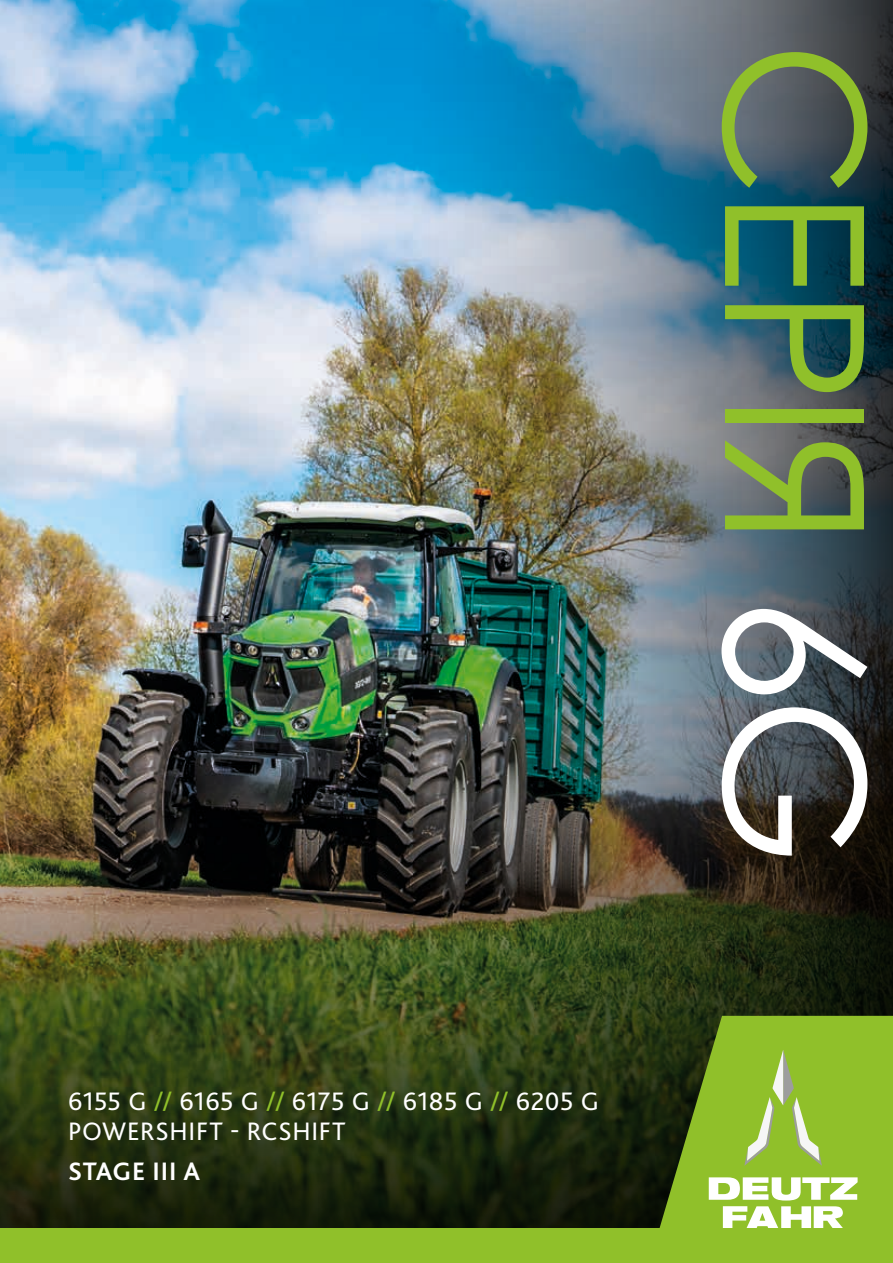
<style>
.page{position:relative;width:893px;height:1263px;background:#fff}
.page>*{position:absolute;margin:0;border:0;box-sizing:border-box;transform-origin:0 0}
.t1{font:193.5px "Century Gothic Pro Cyr";letter-spacing:-.035em;color:#90c02a}
.t2{font:26.4px/30px "Bliss Pro";letter-spacing:.02em;color:#fff}
.t3{font:700 26.4px "Bliss Pro";letter-spacing:.025em;color:#fff}
.s1{color:#90c02a}
.s2{color:#fff}
</style>
<div class="page">
<img style="left:0;top:0;width:405px;height:703px">
<img style="left:0;top:703px;width:405px;height:526px">
<img style="left:405px;top:0;width:488px;height:1229px">
<svg style="left:650px;top:1016px;width:243px;height:213px;background:#739a22"></svg>
<svg style="left:709px;top:1177px;width:149px;height:23px"></svg>
<svg style="left:723px;top:1206px;width:120px;height:23px"></svg>
<svg style="left:744px;top:1050px;width:78px;height:116px;background:#9fc54e"></svg>
<div style="left:0;top:1229px;width:893px;height:34px;background:#90c02a"></div>
<p class="t2" style="left:68px;top:1086px;width:532px">6155 G <span class="s1">//</span> 6165 G <span class="s1">//</span> 6175 G <span class="s1">//</span> 6185 G <span class="s1">//</span> 6205 G<br>POWERSHIFT - RCSHIFT</p>
<p class="t3" style="left:68px;top:1154px;width:134px">STAGE III A</p>
<h1 class="t1" style="left:913px;top:41px;width:825px;rotate:90deg">СЕРІЯ <span class="s2">6G</span></h1>
</div>
